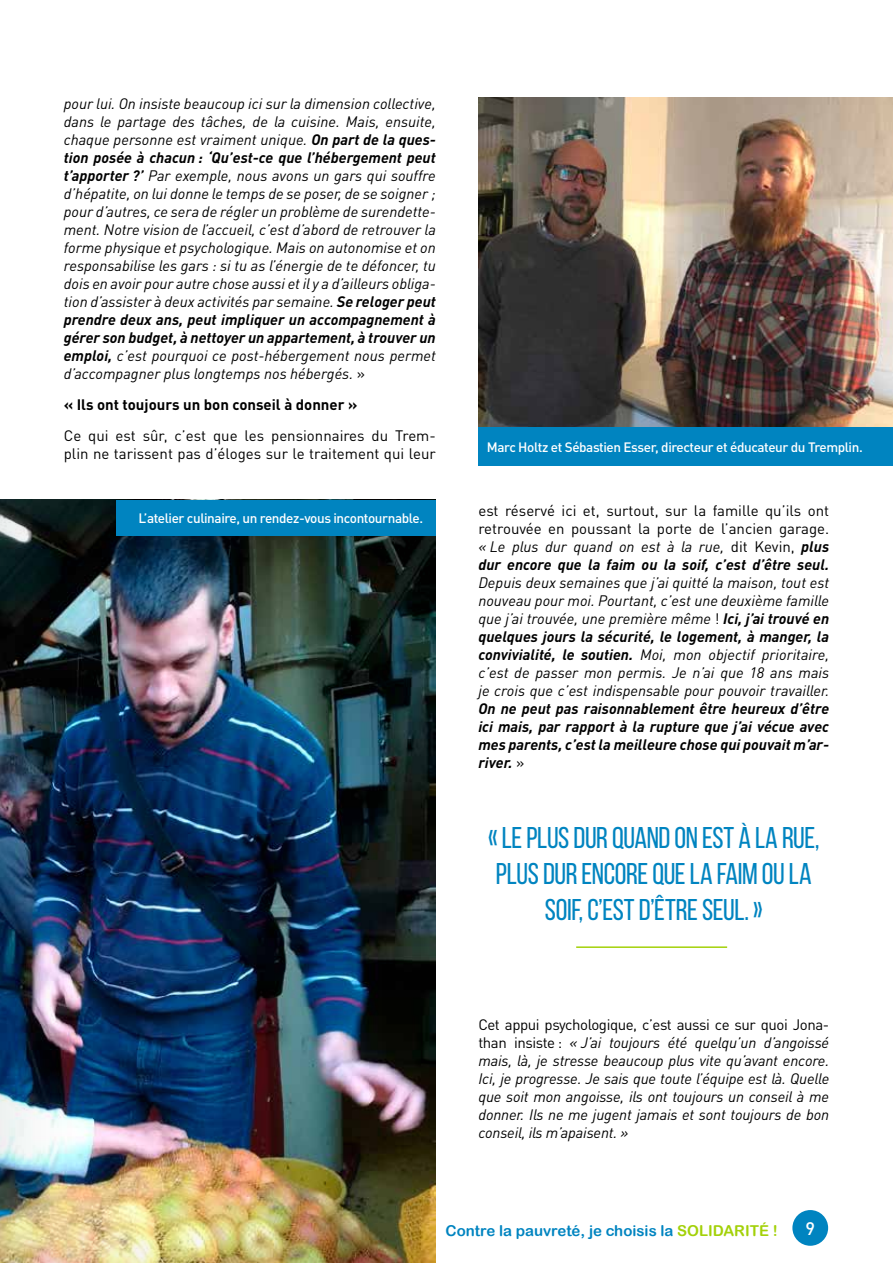
<style>
.page{position:relative;width:893px;height:1263px;background:#fff}
.page>*{position:absolute;margin:0;border:0;box-sizing:border-box;transform-origin:0 0}
.t1{font:30px/36px "Bebas Neue";letter-spacing:-.015em;color:#0084c0;text-align:center}
.t2{font:500 18px "DIN Pro";color:#fff}
.t3{font:italic 15px/18px "DIN Pro";color:#000;text-align:justify}
.t4{font:15px/18px "DIN Pro";color:#000}
.t5{font:italic 700 15px/18px "DIN Pro";color:#000;text-align:justify}
.t6{font:15px "Arial Rounded MT Bold";color:#0084c0}
.t7{font:700 15px "DIN Pro";color:#000}
.t8{font:500 13.5px "DIN Pro";letter-spacing:-.03em;color:#fff}
.s1{font-weight:700}
.s2{font-style:normal}
.s3{font-style:italic}
.s4{font-weight:700;font-style:italic}
.s5{font-weight:400;font-style:normal}
.s6{color:#a3d109}
</style>
<div class="page">
<div style="left:792px;top:1210px;width:36px;height:36px;background:#0084c0;border-radius:50%"></div>
<hr style="left:576px;top:946px;width:151px;height:2px;background:#a3d109">
<img style="left:478px;top:98px;width:415px;height:329px">
<div style="left:0;top:498px;width:437px;height:765px;background:#000;opacity:.1"></div>
<div style="left:478px;top:427px;width:415px;height:38px;background:#0084c0"></div>
<div style="left:116px;top:500px;width:320px;height:35px;background:#0084c0"></div>
<p class="t3" style="left:64px;top:93px;width:374px">pour lui. On insiste beaucoup ici sur la dimension collective, dans le partage des tâches, de la cuisine. Mais, ensuite, chaque personne est vraiment unique. <span class="s1">On part de la ques&shy;tion posée à chacun : ‘Qu’est-ce que l’hébergement peut t’apporter ?’</span> Par exemple, nous avons un gars qui souffre d’hépatite, on lui donne le temps de se poser, de se soigner ; pour d’autres, ce sera de régler un problème de surendette&shy;ment. Notre vision de l’accueil, c’est d’abord de retrouver la forme physique et psychologique. Mais on autonomise et on responsabilise les gars : si tu as l’énergie de te défoncer, tu dois en avoir pour autre chose aussi et il y a d’ailleurs obliga&shy;tion d’assister à deux activités par semaine. <span class="s1">Se reloger peut prendre deux ans, peut impliquer un accompagnement à gérer son budget, à nettoyer un appartement, à trouver un emploi,</span> c’est pourquoi ce post-hébergement nous permet d’accompagner plus longtemps nos hébergés. <span class="s2">»</span></p>
<p class="t7" style="left:64px;top:392px;width:295px">« Ils ont toujours un bon conseil à donner »</p>
<p class="t4" style="left:64px;top:425px;width:374px">Ce qui est sûr, c’est que les pensionnaires du Trem&shy;plin ne tarissent pas d’éloges sur le traitement qui leur</p>
<p class="t8" style="left:138px;top:507px;width:286px">L’atelier culinaire, un rendez-vous incontournable.</p>
<p class="t8" style="left:487px;top:436px;width:377px">Marc Holtz et Sébastien Esser, directeur et éducateur du Tremplin.</p>
<p class="t4" style="left:478px;top:500px;width:352px;text-align:justify">est réservé ici et, surtout, sur la famille qu’ils ont retrouvée en poussant la porte de l’ancien garage. <span class="s3">« Le plus dur quand on est à la rue,</span> dit Kevin, <span class="s4">plus dur encore que la faim ou la soif, c’est d’être seul.</span></p>
<p class="t3" style="left:478px;top:572px;width:352px">Depuis deux semaines que j’ai quitté la maison, tout est nouveau pour moi. Pourtant, c’est une deuxième famille que j’ai trouvée, une première même <span class="s2">!</span> <span class="s1">Ici, j’ai trouvé en quelques jours la sécurité, le logement, à manger, la convivialité, le soutien.</span> Moi, mon objectif prioritaire, c’est de passer mon permis. Je n’ai que 18 ans mais je crois que c’est indispensable pour pouvoir travailler.</p>
<p class="t5" style="left:478px;top:698px;width:352px">On ne peut pas raisonnablement être heureux d’être ici mais, par rapport à la rupture que j’ai vécue avec mes parents, c’est la meilleure chose qui pouvait m’ar&shy;river. <span class="s5">»</span></p>
<h1 class="t1" style="left:488px;top:819px;width:333px">« LE PLUS DUR QUAND ON EST À LA RUE,<br>PLUS DUR ENCORE QUE LA FAIM OU LA<br>SOIF, C’EST D’ÊTRE SEUL. »</h1>
<p class="t3" style="left:478px;top:1014px;width:352px"><span class="s2">Cet appui psychologique, c’est aussi ce sur quoi Jona&shy;than insiste :</span> « J’ai toujours été quelqu’un d’angoissé mais, là, je stresse beaucoup plus vite qu’avant encore.<br>Ici, je progresse. Je sais que toute l’équipe est là. Quelle que soit mon angoisse, ils ont toujours un conseil à me donner. Ils ne me jugent jamais et sont toujours de bon conseil, ils m’apaisent. »</p>
<p class="t6" style="left:446px;top:1221px;width:334px">Contre la pauvreté, je choisis la <span class="s6">SOLIDARITÉ !</span></p>
<p class="t2" style="left:805px;top:1213px;width:11px">9</p>
</div>
